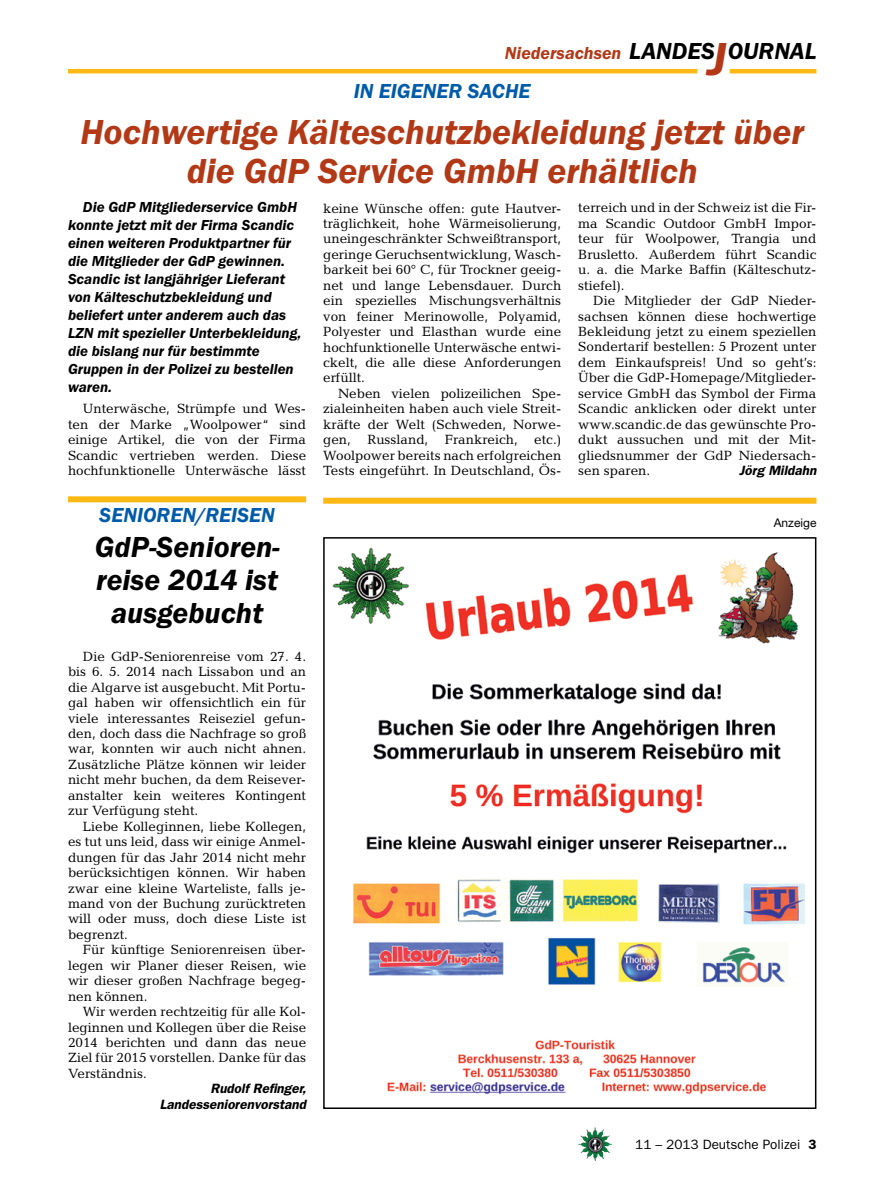
<style>
.page{position:relative;width:893px;height:1191px;background:#fff}
.page>*{position:absolute;margin:0;border:0;box-sizing:border-box;transform-origin:0 0}
.t1{font:italic 600 36px/39px "Franklin Gothic Itc T";color:#b33916;text-align:center}
.t2{font:italic 600 30px/33px "Franklin Gothic Itc T";color:#000;text-align:center}
.t3{font:italic 600 24px "Franklin Gothic Itc T";color:#000}
.t4{font:italic 600 21px "Franklin Gothic Itc T";color:#005baa}
.t5{font:italic 600 18px "Franklin Gothic Itc T";color:#b33916}
.t6{font:italic 600 15px/18px "Franklin Gothic Itc T";color:#000}
.t7{font:13.5px/15.5px "Candida";color:#000;text-align:justify}
.t8{font:italic 600 13.5px/15.5px "Franklin Gothic";color:#000;text-align:right}
.t9{font:13.5px "Franklin Gothic";color:#000}
.t10{font:12px "Helvetica Neue";color:#000}
.s1{font-size:48px;color:#b33916}
.s2{font-weight:600}
</style>
<div class="page">
<img style="left:578px;top:1127px;width:17px;height:25px">
<hr style="left:730px;top:69px;width:86px;height:4px;background:#fdb913">
<hr style="left:68px;top:69px;width:629px;height:4px;background:#fdb913">
<img style="left:333px;top:547px;width:471px;height:547px">
<div style="left:323px;top:537px;width:493px;height:572px;border:2px solid #000"></div>
<div style="left:323px;top:498px;width:493px;height:6px;background:#fdb913"></div>
<div style="left:68px;top:496px;width:238px;height:6px;background:#fdb913"></div>
<h3 class="t5" style="left:505px;top:42px;width:118px">Niedersachsen</h3>
<h3 class="t4" style="left:354px;top:79px;width:71px">in eigener</h3>
<h3 class="t4" style="left:467px;top:79px;width:64px">sa che</h3>
<h3 class="t3" style="left:629px;top:37px;width:189px">LANDES<span class="s1">J</span>OURNAL</h3>
<h1 class="t1" style="left:80px;top:112px;width:725px">Hochwertige Kälteschutzbekleidung jetzt über die GdP Service GmbH erhältlich</h1>
<p class="t7" style="left:323px;top:200px;width:240px">keine Wünsche offen: gute Hautver&shy;träglichkeit, hohe Wärmeisolierung, uneingeschränkter Schweißtransport, geringe Geruchsentwicklung, Wasch&shy;barkeit bei 60° C, für Trockner geeig&shy;net und lange Lebensdauer. Durch ein spezielles Mischungsverhältnis von feiner Merinowolle, Polyamid, Polyester und Elasthan wurde eine hochfunktionelle Unterwäsche entwi&shy;ckelt, die alle diese Anforderungen erfüllt.</p>
<p class="t7" style="left:323px;top:386px;width:240px;text-align:left;text-indent:15px">Neben vielen polizeilichen Spe&shy;zialeinheiten haben auch viele Streit&shy;kräfte der Welt (Schweden, Norwe&shy;gen, Russland, Frankreich, etc.)<br>Woolpower bereits nach erfolgreichen Tests eingeführt. In Deutschland, Ös-</p>
<p class="t6" style="left:68px;top:198px;width:235px;text-indent:15px">Die GdP Mitgliederservice GmbH konnte jetzt mit der Firma Scandic einen weiteren Produktpartner für die Mitglieder der GdP gewinnen.<br>Scandic ist langjähriger Lieferant von Kälteschutzbekleidung und beliefert unter anderem auch das<br>LZN mit spezieller Unterbekleidung, die bislang nur für bestimmte<br>Gruppen in der Polizei zu bestellen waren.</p>
<p class="t7" style="left:68px;top:401px;width:240px;text-indent:15px">Unterwäsche, Strümpfe und Wes&shy;ten der Marke „Woolpower“ sind einige Artikel, die von der Firma Scandic vertrieben werden. Diese hochfunktionelle Unterwäsche lässt</p>
<p class="t7" style="left:578px;top:200px;width:240px">terreich und in der Schweiz ist die Fir&shy;ma Scandic Outdoor GmbH Impor&shy;teur für Woolpower, Trangia und Brusletto. Außerdem führt Scandic u. a. die Marke Baffin (Kälteschutz&shy;stiefel).</p>
<p class="t7" style="left:578px;top:293px;width:240px;text-indent:15px">Die Mitglieder der GdP Nieder&shy;sachsen können diese hochwertige Bekleidung jetzt zu einem speziellen Sondertarif bestellen: 5 Prozent unter dem Einkaufspreis! Und so geht’s:<br>Über die GdP-Homepage/Mitglieder&shy;service GmbH das Symbol der Firma Scandic anklicken oder direkt unter www.scandic.de das gewünschte Pro&shy;dukt aussuchen und mit der Mit&shy;gliedsnummer der GdP Niedersach&shy;sen sparen.</p>
<p class="t8" style="left:739px;top:463px;width:79px">Jörg Mildahn</p>
<h3 class="t4" style="left:196px;top:503px;width:55px">/Reisen</h3>
<h2 class="t2" style="left:95px;top:530px;width:187px">GdP-Senioren&shy;reise 2014 ist ausgebucht</h2>
<p class="t7" style="left:68px;top:648px;width:240px;text-indent:15px">Die GdP-Seniorenreise vom 27. 4. bis 6. 5. 2014 nach Lissabon und an die Algarve ist ausgebucht. Mit Portu&shy;gal haben wir offensichtlich ein für viele interessantes Reiseziel gefun&shy;den, doch dass die Nachfrage so groß war, konnten wir auch nicht ahnen.<br>Zusätzliche Plätze können wir leider nicht mehr buchen, da dem Reisever&shy;anstalter kein weiteres Kontingent zur Verfügung steht.</p>
<p class="t7" style="left:68px;top:818px;width:240px;text-indent:15px">Liebe Kolleginnen, liebe Kollegen, es tut uns leid, dass wir einige Anmel&shy;dungen für das Jahr 2014 nicht mehr berücksichtigen können. Wir haben zwar eine kleine Warteliste, falls je&shy;mand von der Buchung zurücktreten will oder muss, doch diese Liste ist begrenzt.</p>
<p class="t7" style="left:68px;top:942px;width:240px;text-indent:15px">Für künftige Seniorenreisen über&shy;legen wir Planer dieser Reisen, wie wir dieser großen Nachfrage begeg&shy;nen können.</p>
<p class="t7" style="left:68px;top:1003px;width:240px;text-indent:15px">Wir werden rechtzeitig für alle Kol&shy;leginnen und Kollegen über die Reise 2014 berichten und dann das neue Ziel für 2015 vorstellen. Danke für das Verständnis.</p>
<p class="t8" style="left:160px;top:1081px;width:148px">Rudolf Refinger,<br>Landesseniorenvorstand</p>
<h3 class="t4" style="left:99px;top:503px;width:58px">senioren</h3>
<p class="t10" style="left:774px;top:516px;width:44px">Anzeige</p>
<p class="t9" style="left:635px;top:1136px;width:183px">11 – 2013 Deutsche Polizei <span class="s2">3</span></p>
</div>
